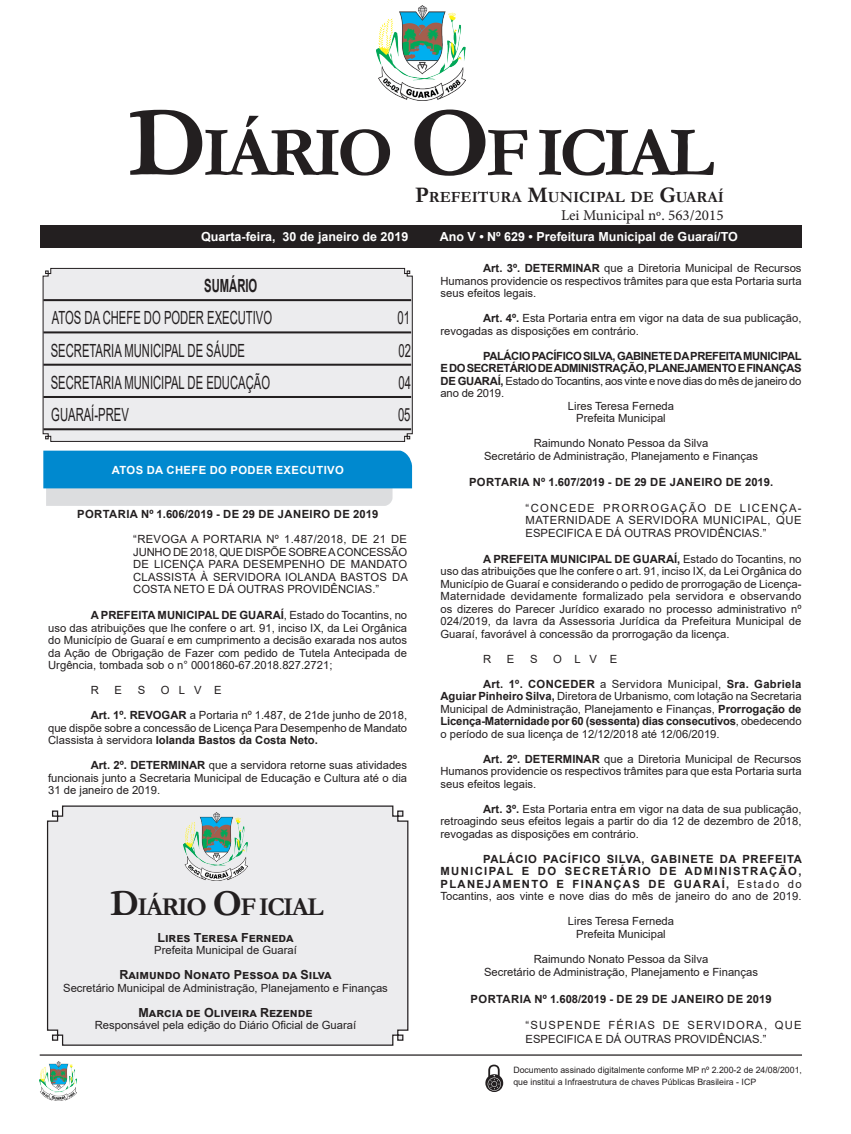
<style>
.page{position:relative;width:851px;height:1134px;background:#fff}
.page>*{position:absolute;margin:0;border:0;box-sizing:border-box;transform-origin:0 0}
.CORPO_DE_TEXTO{font:700 70.88px "Garamond";letter-spacing:-.06em;color:#231f20}
.CORPO_DE_TEXTO-2{font:700 25.88px "Garamond";letter-spacing:-.06em;color:#231f20}
.Nome_Secretário{font:18.12px "Arial";color:#231f20;scale:.62 1}
.Nome_Secretário-2{font:700 18.12px "Arial";color:#231f20;scale:.62 1}
.CORPO_DE_TEXTO-3{font:700 15.62px "Garamond";color:#231f20}
.t1{font:15px "Minion Pro";color:#231f20}
.t2{font:700 12.5px "Arial";color:#fff}
.Assinatura{font:700 12.5px "Arial";color:#231f20}
.CORPO_DE_TEXTO-4{font:11.25px/12.5px "Arial";color:#231f20;text-align:justify}
.Assinatura-2{font:11.25px "Arial";color:#231f20}
.CORPO_DE_TEXTO-5{font:700 11.25px/12.5px "Arial";letter-spacing:.03em;color:#231f20;text-align:justify}
.EMENTA{font:11.25px/12.5px "Arial";color:#231f20;text-align:justify}
.TITULOS{font:700 11.25px "Arial";letter-spacing:.035em;color:#231f20}
.Chancela2{font:700 11.25px "Arial";letter-spacing:.035em;color:#fff}
.CORPO_DE_TEXTO-6{font:8.75px/12.5px "Arial";color:#231f20}
.s1{font-size:101.25px}
.s2{font-size:22.38px}
.s3{font-family:"Myriad Pro";font-weight:400;font-size:11.25px;color:#231f20}
.s4{font-weight:700}
.s5{font-size:36.88px}
.s6{font-weight:400}
</style>
<div class="page">
<div style="left:40px;top:225px;width:761px;height:22px;background:#231f20"></div>
<hr style="left:40px;top:1054px;width:761px;height:2px;background:#231f20">
<img style="left:376px;top:5px;width:89px;height:95px">
<img style="left:40px;top:1061px;width:37px;height:39px">
<svg style="left:485px;top:1065px;width:18px;height:27px"></svg>
<div style="left:46px;top:805px;width:363px;height:241px;background:#ececee"></div>
<img style="left:183px;top:812px;width:64px;height:68px">
<svg style="left:42px;top:268px;width:371px;height:174px;background:#dddcde"></svg>
<svg style="left:43px;top:451px;width:369px;height:55px;background:#47a4d4"></svg>
<p class="CORPO_DE_TEXTO" style="left:128px;top:105px;width:587px"><span class="s1">D</span>IÁRIO <span class="s1">O</span>F ICIAL</p>
<p class="CORPO_DE_TEXTO-3" style="left:415px;top:186px;width:310px"><span class="s2">P</span>REFEITURA <span class="s2">M</span>UNICIPAL DE <span class="s2">G</span>UARAÍ</p>
<p class="t1" style="left:561px;top:205px;width:164px">Lei Municipal nº. 563/2015</p>
<p class="EMENTA" style="left:373px;top:166px;width:5px">“</p>
<p class="t2" style="left:201px;top:228px;width:209px">Quarta-feira, 30 de janeiro de 2019</p>
<p class="t2" style="left:439px;top:228px;width:303px">Ano V • Nº 629 • Prefeitura Municipal de Guaraí/TO<span class="s3">/</span></p>
<p class="Nome_Secretário-2" style="left:204px;top:273px;width:87px">SUMÁRIO</p>
<p class="Nome_Secretário" style="left:52px;top:305px;width:357px">ATOS DA CHEFE DO PODER EXECUTIVO</p>
<p class="Nome_Secretário" style="left:397px;top:305px;width:22px">01</p>
<p class="Nome_Secretário" style="left:51px;top:338px;width:315px">SECRETARIA MUNICIPAL DE SÁUDE</p>
<p class="Nome_Secretário" style="left:398px;top:338px;width:22px">02</p>
<p class="Nome_Secretário" style="left:51px;top:370px;width:355px">SECRETARIA MUNICIPAL DE EDUCAÇÃO</p>
<p class="Nome_Secretário" style="left:398px;top:370px;width:22px">04</p>
<p class="Nome_Secretário" style="left:51px;top:402px;width:127px">GUARAÍ-PREV</p>
<p class="Nome_Secretário" style="left:398px;top:402px;width:22px">05</p>
<p class="Chancela2" style="left:112px;top:462px;width:233px">ATOS DA CHEFE DO PODER EXECUTIVO</p>
<p class="TITULOS" style="left:77px;top:506px;width:302px">PORTARIA Nº 1.606/2019 - DE 29 DE JANEIRO DE 2019</p>
<p class="EMENTA" style="left:133px;top:533px;width:276px">“REVOGA A PORTARIA Nº 1.487/2018, DE 21 DE JUNHO DE 2018, QUE DISPÕE SOBRE A CONCESSÃO DE LICENÇA PARA DESEMPENHO DE MANDATO CLASSISTA À SERVIDORA IOLANDA BASTOS DA COSTA NETO E DÁ OUTRAS PROVIDÊNCIAS.”</p>
<p class="CORPO_DE_TEXTO-4" style="left:48px;top:609px;width:360px;text-indent:43px"><span class="s4">A PREFEITA MUNICIPAL DE GUARAÍ</span>, Estado do Tocantins, no uso das atribuições que lhe confere o art. 91, inciso IX, da Lei Orgânica do Município de Guaraí e em cumprimento a decisão exarada nos autos da Ação de Obrigação de Fazer com pedido de Tutela Antecipada de Urgência, tombada sob o n° 0001860-67.2018.827.2721;</p>
<p class="CORPO_DE_TEXTO-4" style="left:91px;top:684px;width:10px">R</p>
<p class="CORPO_DE_TEXTO-4" style="left:114px;top:684px;width:9px">E</p>
<p class="CORPO_DE_TEXTO-4" style="left:138px;top:684px;width:9px">S</p>
<p class="CORPO_DE_TEXTO-4" style="left:161px;top:684px;width:62px">O L V E</p>
<p class="CORPO_DE_TEXTO-4" style="left:48px;top:709px;width:360px;text-indent:43px"><span class="s4">Art. 1º. REVOGAR</span> a Portaria nº 1.487, de 21de junho de 2018, que dispõe sobre a concessão de Licença Para Desempenho de Mandato Classista à servidora <span class="s4">Iolanda Bastos da Costa Neto.</span></p>
<p class="CORPO_DE_TEXTO-4" style="left:48px;top:759px;width:360px;text-indent:43px"><span class="s4">Art. 2º. DETERMINAR</span> que a servidora retorne suas atividades funcionais junto a Secretaria Municipal de Educação e Cultura até o dia 31 de janeiro de 2019.</p>
<p class="CORPO_DE_TEXTO-2" style="left:110px;top:889px;width:215px"><span class="s5">D</span>IÁRIO <span class="s5">O</span>F ICIAL</p>
<p class="Assinatura" style="left:157px;top:928px;width:137px">Lires Teresa Ferneda</p>
<p class="Assinatura-2" style="left:154px;top:942px;width:144px">Prefeita Municipal de Guaraí</p>
<p class="Assinatura" style="left:119px;top:966px;width:213px">Raimundo Nonato Pessoa da Silva</p>
<p class="Assinatura-2" style="left:63px;top:980px;width:326px">Secretário Municipal de Administração, Planejamento e Finanças</p>
<p class="Assinatura" style="left:138px;top:1003px;width:175px">Marcia de Oliveira Rezende</p>
<p class="Assinatura-2" style="left:95px;top:1017px;width:263px">Responsável pela edição do Diário Oficial de Guaraí</p>
<p class="CORPO_DE_TEXTO-4" style="left:440px;top:262px;width:362px;text-indent:43px"><span class="s4">Art. 3º. DETERMINAR</span> que a Diretoria Municipal de Recursos Humanos providencie os respectivos trâmites para que esta Portaria surta seus efeitos legais.</p>
<p class="CORPO_DE_TEXTO-4" style="left:440px;top:312px;width:362px;text-indent:43px"><span class="s4">Art. 4º.</span> Esta Portaria entra em vigor na data de sua publicação, revogadas as disposições em contrário.</p>
<p class="CORPO_DE_TEXTO-5" style="left:440px;top:350px;width:362px;text-indent:43px">PALÁCIO PACÍFICO SILVA, GABINETE DA PREFEITA MUNICIPAL E DO SECRETÁRIO DE ADMINISTRAÇÃO, PLANEJAMENTO E FINANÇAS DE GUARAÍ, <span class="s6">Estado do Tocantins, aos vinte e nove dias do mês de janeiro do ano de 2019.</span></p>
<p class="Assinatura-2" style="left:568px;top:398px;width:108px">Lires Teresa Ferneda</p>
<p class="Assinatura-2" style="left:576px;top:411px;width:91px">Prefeita Municipal</p>
<p class="Assinatura-2" style="left:533px;top:436px;width:176px">Raimundo Nonato Pessoa da Silva</p>
<p class="Assinatura-2" style="left:484px;top:448px;width:275px">Secretário de Administração, Planejamento e Finanças</p>
<p class="TITULOS" style="left:469px;top:474px;width:305px">PORTARIA Nº 1.607/2019 - DE 29 DE JANEIRO DE 2019.</p>
<p class="EMENTA" style="left:525px;top:502px;width:277px">“CONCEDE PRORROGAÇÃO DE LICENÇA-MATERNIDADE A SERVIDORA MUNICIPAL, QUE ESPECIFICA E DÁ OUTRAS PROVIDÊNCIAS.”</p>
<p class="CORPO_DE_TEXTO-4" style="left:440px;top:553px;width:362px;text-indent:43px"><span class="s4">A PREFEITA MUNICIPAL DE GUARAÍ,</span> Estado do Tocantins, no uso das atribuições que lhe confere o art. 91, inciso IX, da Lei Orgânica do Município de Guaraí e considerando o pedido de prorrogação de Licença-Maternidade devidamente formalizado pela servidora e observando os dizeres do Parecer Jurídico exarado no processo administrativo nº 024/2019, da lavra da Assessoria Jurídica da Prefeitura Municipal de Guaraí, favorável à concessão da prorrogação da licença.</p>
<p class="CORPO_DE_TEXTO-4" style="left:483px;top:653px;width:10px">R</p>
<p class="CORPO_DE_TEXTO-4" style="left:506px;top:653px;width:9px">E</p>
<p class="CORPO_DE_TEXTO-4" style="left:530px;top:653px;width:9px">S</p>
<p class="CORPO_DE_TEXTO-4" style="left:553px;top:653px;width:65px">O L V E</p>
<p class="CORPO_DE_TEXTO-4" style="left:440px;top:678px;width:362px;text-indent:43px"><span class="s4">Art. 1º. CONCEDER</span> a Servidora Municipal, <span class="s4">Sra. Gabriela Aguiar Pinheiro Silva,</span> Diretora de Urbanismo, com lotação na Secretaria Municipal de Administração, Planejamento e Finanças, <span class="s4">Prorrogação de Licença-Maternidade por 60 (sessenta) dias consecutivos</span>, obedecendo o período de sua licença de 12/12/2018 até 12/06/2019.</p>
<p class="CORPO_DE_TEXTO-4" style="left:440px;top:753px;width:362px;text-indent:43px"><span class="s4">Art. 2º. DETERMINAR</span> que a Diretoria Municipal de Recursos Humanos providencie os respectivos trâmites para que esta Portaria surta seus efeitos legais.</p>
<p class="CORPO_DE_TEXTO-4" style="left:440px;top:803px;width:362px;text-indent:43px"><span class="s4">Art. 3º.</span> Esta Portaria entra em vigor na data de sua publicação, retroagindo seus efeitos legais a partir do dia 12 de dezembro de 2018, revogadas as disposições em contrário.</p>
<p class="CORPO_DE_TEXTO-5" style="left:440px;top:853px;width:363px;text-indent:43px">PALÁCIO PACÍFICO SILVA, GABINETE DA PREFEITA MUNICIPAL E DO SECRETÁRIO DE ADMINISTRAÇÃO, PLANEJAMENTO E FINANÇAS DE GUARAÍ, <span class="s6">Estado do Tocantins, aos vinte e nove dias do mês de janeiro do ano de 2019.</span></p>
<p class="Assinatura-2" style="left:568px;top:914px;width:108px">Lires Teresa Ferneda</p>
<p class="Assinatura-2" style="left:576px;top:926px;width:91px">Prefeita Municipal</p>
<p class="Assinatura-2" style="left:533px;top:951px;width:176px">Raimundo Nonato Pessoa da Silva</p>
<p class="Assinatura-2" style="left:484px;top:965px;width:275px">Secretário de Administração, Planejamento e Finanças</p>
<p class="TITULOS" style="left:470px;top:991px;width:302px">PORTARIA Nº 1.608/2019 - DE 29 DE JANEIRO DE 2019</p>
<p class="EMENTA" style="left:525px;top:1019px;width:277px;line-height:13.5px">“SUSPENDE FÉRIAS DE SERVIDORA, QUE<br>ESPECIFICA E DÁ OUTRAS PROVIDÊNCIAS.”</p>
<p class="CORPO_DE_TEXTO-6" style="left:513px;top:1063px;width:290px">Documento assinado digitalmente conforme MP nº 2.200-2 de 24/08/2001, que institui a Infraestrutura de chaves Públicas Brasileira - ICP</p>
</div>
